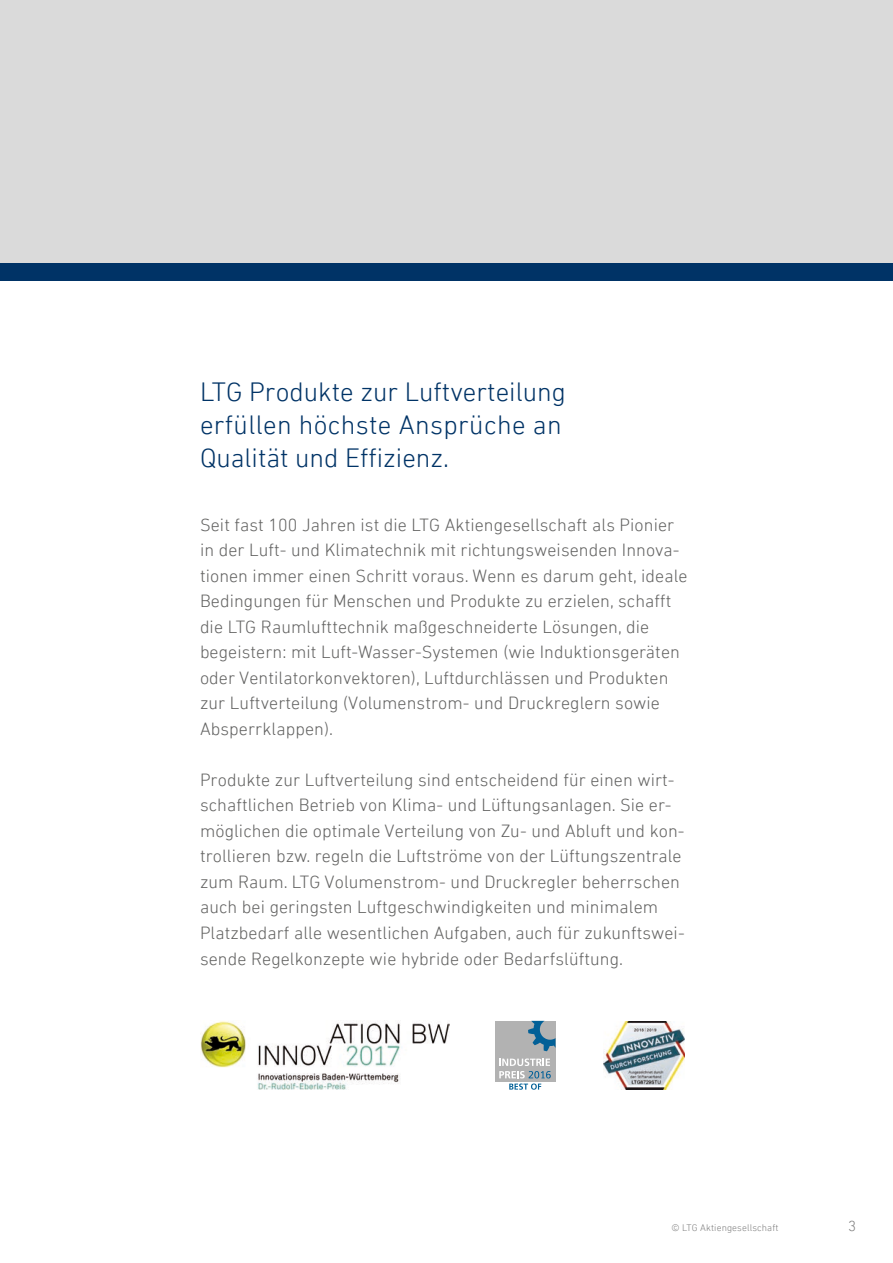
<style>
.page{position:relative;width:893px;height:1263px;background:#fff}
.page>*{position:absolute;margin:0;border:0;box-sizing:border-box;transform-origin:0 0}
.t1{font:300 27px/33px "DIN Next LT Pro";color:#036}
.t2{font:300 18px/25.5px "DIN Next LT Pro";letter-spacing:.005em;color:#626261}
.t3{font:300 15px "DIN Next LT Pro";color:#7e7e7e}
.t4{font:300 9.75px "DIN Next LT Pro";letter-spacing:.01em;color:#7e7e7e}
</style>
<div class="page">
<div style="left:0;top:0;width:892px;height:280px;background:#dadada"></div>
<div style="left:0;top:263px;width:892px;height:17px;background:#036"></div>
<img style="left:201px;top:1020px;width:248px;height:69px">
<img style="left:603px;top:1021px;width:81px;height:67px">
<div style="left:494px;top:1020px;width:61px;height:61px;background:#b2b2b2"></div>
<svg style="left:528px;top:1020px;width:27px;height:30px"></svg>
<svg style="left:499px;top:1058px;width:51px;height:31px"></svg>
<h1 class="t1" style="left:200px;top:375px;width:367px">LTG Produkte zur Luftverteilung erfüllen höchste Ansprüche an<br>Qualität und Effizienz.</h1>
<p class="t2" style="left:200px;top:511px;width:489px">Seit fast 100 Jahren ist die LTG Aktiengesellschaft als Pionier in der Luft- und Klimatechnik mit richtungsweisenden Innova&shy;tionen immer einen Schritt voraus. Wenn es darum geht, ideale Bedingungen für Menschen und Produkte zu erzielen, schafft die LTG Raumlufttechnik maßgeschneiderte Lösungen, die begeistern: mit Luft-Wasser-Systemen (wie Induktionsgeräten oder Ventilatorkonvektoren), Luftdurchlässen und Produkten zur Luftverteilung (Volumenstrom- und Druckreglern sowie Absperrklappen).</p>
<p class="t2" style="left:200px;top:766px;width:486px">Produkte zur Luftverteilung sind entscheidend für einen wirt&shy;schaftlichen Betrieb von Klima- und Lüftungsanlagen. Sie er&shy;möglichen die optimale Verteilung von Zu- und Abluft und kon&shy;trollieren bzw. regeln die Luftströme von der Lüftungszentrale zum Raum. LTG Volumenstrom- und Druckregler beherrschen auch bei geringsten Luftgeschwindigkeiten und minimalem Platzbedarf alle wesentlichen Aufgaben, auch für zukunftswei&shy;sende Regelkonzepte wie hybride oder Bedarfslüftung.</p>
<p class="t4" style="left:671px;top:1221px;width:108px">© LTG Aktiengesellschaft</p>
<p class="t3" style="left:847px;top:1217px;width:9px">3</p>
</div>
